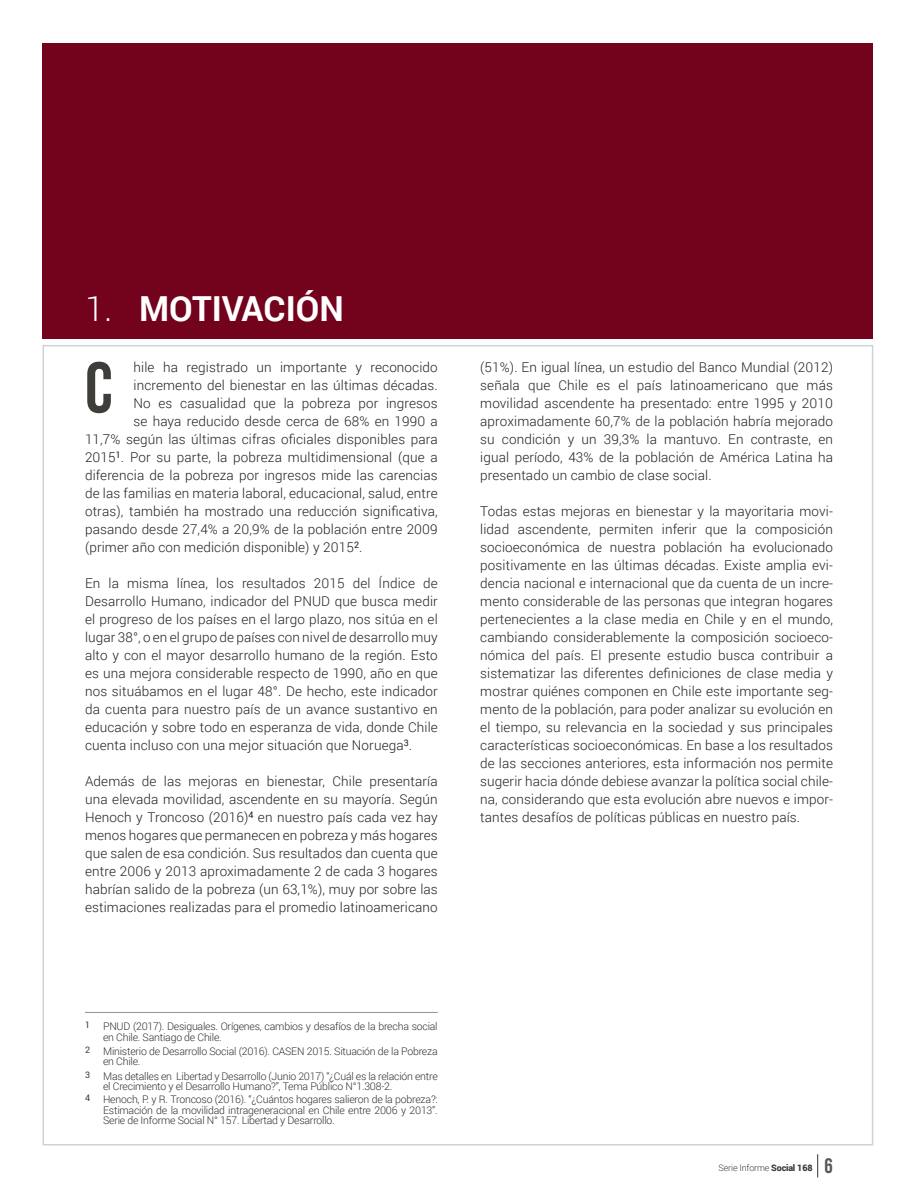
<style>
.page{position:relative;width:918px;height:1188px;background:#fff}
.page>*{position:absolute;margin:0;border:0;box-sizing:border-box;transform-origin:0 0}
.t1{font:72px "Bebas Neue";color:#3e3d39}
.t2{font:700 34.5px "Roboto";color:#fff}
.t3{font:21px "Bebas Neue";color:#585754}
.t4{font:300 13.5px/18px "Roboto";letter-spacing:.01em;color:#231f20;text-align:justify}
.t5{font:300 10.5px/10.5px "Roboto";letter-spacing:-.02em;color:#312f30}
.t6{font:300 9px "Roboto";letter-spacing:-.02em;color:#3e3d39}
.t7{font:9px "Roboto";color:#3e3d39}
.s1{font-weight:300}
.s2{font-weight:900}
</style>
<div class="page">
<div style="left:43px;top:43px;width:830px;height:295px;background:#73021c"></div>
<svg style="left:817px;top:1154px;width:1px;height:23px"></svg>
<hr style="left:85px;top:1012px;width:353px;height:1px;background:#939491">
<p class="t2" style="left:85px;top:284px;width:260px"><span class="s1">1.</span> MOTIVACIÓN</p>
<p class="t1" style="left:85px;top:348px;width:29px">C</p>
<p class="t4" style="left:134px;top:358px;width:306px">hile ha registrado un importante y reconocido</p>
<p class="t4" style="left:134px;top:376px;width:306px">incremento del bienestar en las últimas décadas.</p>
<p class="t4" style="left:134px;top:394px;width:306px">No es casualidad que la pobreza por ingresos</p>
<p class="t4" style="left:134px;top:412px;width:306px">se haya reducido desde cerca de 68% en 1990 a</p>
<p class="t4" style="left:85px;top:430px;width:354px">11,7% según las últimas cifras oficiales disponibles para</p>
<p class="t4" style="left:85px;top:448px;width:354px">2015<sup>1</sup>. Por su parte, la pobreza multidimensional (que a</p>
<p class="t4" style="left:85px;top:466px;width:354px">diferencia de la pobreza por ingresos mide las carencias</p>
<p class="t4" style="left:85px;top:484px;width:354px">de las familias en materia laboral, educacional, salud, entre</p>
<p class="t4" style="left:85px;top:502px;width:354px">otras), también ha mostrado una reducción significativa,</p>
<p class="t4" style="left:85px;top:520px;width:354px">pasando desde 27,4% a 20,9% de la población entre 2009</p>
<p class="t4" style="left:85px;top:538px;width:279px">(primer año con medición disponible) y 2015<sup>2</sup>.</p>
<p class="t4" style="left:85px;top:574px;width:354px">En la misma línea, los resultados 2015 del Índice de Desarrollo Humano, indicador del PNUD que busca medir el progreso de los países en el largo plazo, nos sitúa en el lugar 38°, o en el grupo de países con nivel de desarrollo muy alto y con el mayor desarrollo humano de la región. Esto es una mejora considerable respecto de 1990, año en que nos situábamos en el lugar 48°. De hecho, este indicador da cuenta para nuestro país de un avance sustantivo en educación y sobre todo en esperanza de vida, donde Chile cuenta incluso con una mejor situación que Noruega<sup>3</sup>.</p>
<p class="t4" style="left:85px;top:772px;width:354px">Además de las mejoras en bienestar, Chile presentaría una elevada movilidad, ascendente en su mayoría. Según Henoch y Troncoso (2016)<sup>4</sup> en nuestro país cada vez hay menos hogares que permanecen en pobreza y más hogares que salen de esa condición. Sus resultados dan cuenta que entre 2006 y 2013 aproximadamente 2 de cada 3 hogares habrían salido de la pobreza (un 63,1%), muy por sobre las estimaciones realizadas para el promedio latinoamericano</p>
<p class="t7" style="left:85px;top:1019px;width:7px">1</p>
<p class="t5" style="left:103px;top:1021px;width:336px">PNUD (2017). Desiguales. Orígenes, cambios y desafíos de la brecha social en Chile. Santiago de Chile.</p>
<p class="t7" style="left:85px;top:1043px;width:7px">2</p>
<p class="t5" style="left:103px;top:1046px;width:336px">Ministerio de Desarrollo Social (2016). CASEN 2015. Situación de la Pobreza en Chile.</p>
<p class="t7" style="left:85px;top:1068px;width:7px">3</p>
<p class="t5" style="left:103px;top:1070px;width:336px">Mas detalles en Libertad y Desarrollo (Junio 2017) “¿Cuál es la relación entre el Crecimiento y el Desarrollo Humano?”, Tema Público N°1.308-2.</p>
<p class="t7" style="left:85px;top:1092px;width:7px">4</p>
<p class="t5" style="left:103px;top:1094px;width:336px;text-align:justify">Henoch, P. y R. Troncoso (2016). “¿Cuántos hogares salieron de la pobreza?:<br>Estimación de la movilidad intrageneracional en Chile entre 2006 y 2013”.<br>Serie de Informe Social N° 157. Libertad y Desarrollo.</p>
<p class="t4" style="left:480px;top:358px;width:354px">(51%). En igual línea, un estudio del Banco Mundial (2012) señala que Chile es el país latinoamericano que más movilidad ascendente ha presentado: entre 1995 y 2010 aproximadamente 60,7% de la población habría mejorado su condición y un 39,3% la mantuvo. En contraste, en igual período, 43% de la población de América Latina ha presentado un cambio de clase social.</p>
<p class="t4" style="left:480px;top:502px;width:354px">Todas estas mejoras en bienestar y la mayoritaria movi&shy;lidad ascendente, permiten inferir que la composición socioeconómica de nuestra población ha evolucionado positivamente en las últimas décadas. Existe amplia evi&shy;dencia nacional e internacional que da cuenta de un incre&shy;mento considerable de las personas que integran hogares pertenecientes a la clase media en Chile y en el mundo, cambiando considerablemente la composición socioeco&shy;nómica del país. El presente estudio busca contribuir a sistematizar las diferentes definiciones de clase media y mostrar quiénes componen en Chile este importante seg&shy;mento de la población, para poder analizar su evolución en el tiempo, su relevancia en la sociedad y sus principales características socioeconómicas. En base a los resultados de las secciones anteriores, esta información nos permite sugerir hacia dónde debiese avanzar la política social chile&shy;na, considerando que esta evolución abre nuevos e impor&shy;tantes desafíos de políticas públicas en nuestro país.</p>
<p class="t6" style="left:719px;top:1162px;width:96px">Serie Informe <span class="s2">Social 168</span></p>
<p class="t3" style="left:825px;top:1155px;width:10px">6</p>
</div>
